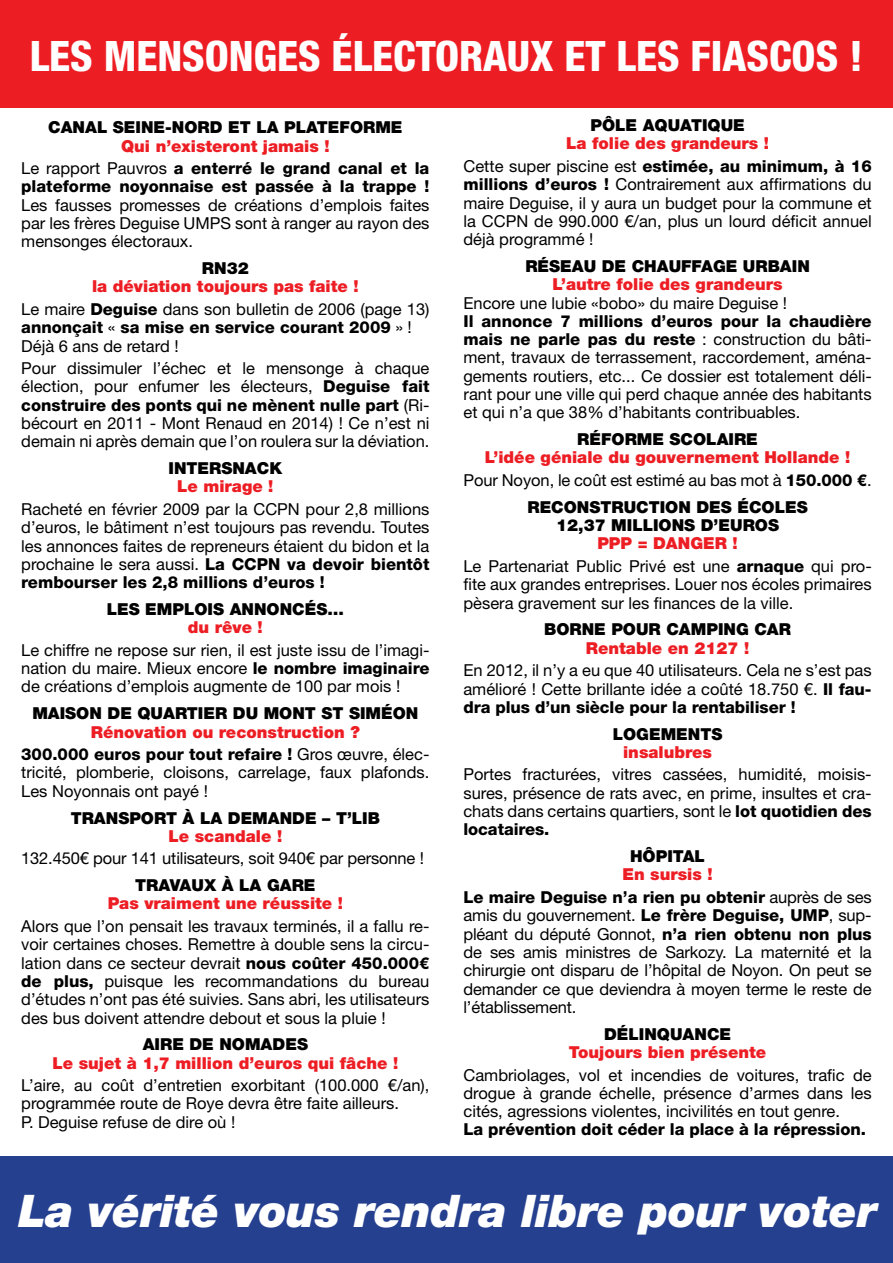
<style>
.page{position:relative;width:893px;height:1263px;background:#fff}
.page>*{position:absolute;margin:0;border:0;box-sizing:border-box;transform-origin:0 0}
.t1{font:italic 900 45px "Helvetica Neue LT";letter-spacing:-.01em;color:#fff}
.t2{font:800 condensed 42px "Helvetica Neue LT";color:#fff}
.t3{font:16.5px/18.3px "Helvetica Neue LT";color:#000;text-align:justify}
.t4{font:800 16.5px/22.5px "Helvetica Neue LT";color:#000;text-align:center}
.t5{font:900 16.5px/18.3px "Helvetica Neue LT";color:#000;text-align:center}
.t6{font:900 16.5px/22.5px "Helvetica Neue LT";color:#ed1d24;text-align:center}
.s1{font-weight:900;color:#ed1d24}
.s2{font-weight:400}
.s3{font-weight:800}
.s4{font-weight:400;color:#000}
.s5{font-weight:800;color:#000}
</style>
<div class="page">
<div style="left:0;top:1157px;width:893px;height:106px;background:#25408f"></div>
<div style="left:0;top:0;width:893px;height:107px;background:#ed1d24"></div>
<h2 class="t2" style="left:30px;top:30px;width:835px">LES MENSONGES ÉLECTORAUX ET LES FIASCOS !</h2>
<p class="t5" style="left:48px;top:118px;width:356px">CANAL SEINE-NORD ET LA PLATEFORME</p>
<p class="t4" style="left:21px;top:134px;width:410px"><span class="s1">Qui n’existeront jamais !<br></span><span class="s2">Le rapport Pauvros</span> a enterré le grand canal et la</p>
<p class="t4" style="left:21px;top:175px;width:410px">plateforme noyonnaise est passée à la trappe !</p>
<p class="t3" style="left:21px;top:195px;width:410px">Les fausses promesses de créations d’emplois faites par les frères Deguise UMPS sont à ranger au rayon des mensonges électoraux.</p>
<p class="t5" style="left:202px;top:259px;width:48px">RN32</p>
<p class="t3" style="left:21px;top:275px;width:410px;line-height:22.5px;text-align:center"><span class="s1">la déviation toujours pas faite !<br></span>Le maire <span class="s3">Deguise</span> dans son bulletin de 2006 (page 13)</p>
<p class="t4" style="left:21px;top:318px;width:392px;line-height:18.3px;text-align:left">annonçait <span class="s2">«</span> sa mise en service courant 2009 <span class="s2">» !<br>Déjà 6 ans de retard !</span></p>
<p class="t3" style="left:21px;top:359px;width:410px">Pour dissimuler l’échec et le mensonge à chaque élection, pour enfumer les électeurs, <span class="s3">Deguise fait construire des ponts qui ne mènent nulle part</span> (Ri&shy;bécourt en 2011 - Mont Renaud en 2014) ! Ce n’est ni demain ni après demain que l’on roulera sur la déviation.</p>
<p class="t5" style="left:169px;top:459px;width:115px">INTERSNACK</p>
<p class="t6" style="left:177px;top:475px;width:98px">Le mirage !</p>
<p class="t3" style="left:21px;top:500px;width:410px">Racheté en février 2009 par la CCPN pour 2,8 millions d’euros, le bâtiment n’est toujours pas revendu. Toutes les annonces faites de repreneurs étaient du bidon et la prochaine le sera aussi. <span class="s3">La CCPN va devoir bientôt rembourser les 2,8 millions d’euros !</span></p>
<p class="t5" style="left:107px;top:600px;width:239px">LES EMPLOIS ANNONCÉS…</p>
<p class="t6" style="left:188px;top:616px;width:76px">du rêve !</p>
<p class="t3" style="left:21px;top:641px;width:410px">Le chiffre ne repose sur rien, il est juste issu de l’imagi&shy;nation du maire. Mieux encore <span class="s3">le nombre imaginaire </span>de créations d’emplois augmente de 100 par mois !</p>
<p class="t5" style="left:32px;top:704px;width:388px">MAISON DE QUARTIER DU MONT ST SIMÉON</p>
<p class="t4" style="left:21px;top:720px;width:410px"><span class="s1">Rénovation ou reconstruction ?<br></span>300.000 euros pour tout refaire ! <span class="s2">Gros œuvre, élec-</span></p>
<p class="t3" style="left:21px;top:763px;width:410px">tricité, plomberie, cloisons, carrelage, faux plafonds.<br>Les Noyonnais ont payé !</p>
<p class="t5" style="left:71px;top:808px;width:311px">TRANSPORT À LA DEMANDE – T’LIB</p>
<p class="t6" style="left:168px;top:825px;width:115px">Le scandale !</p>
<p class="t3" style="left:21px;top:849px;width:404px">132.450€ pour 141 utilisateurs, soit 940€ par personne !</p>
<p class="t5" style="left:135px;top:876px;width:182px">TRAVAUX À LA GARE</p>
<p class="t6" style="left:108px;top:892px;width:237px">Pas vraiment une réussite !</p>
<p class="t3" style="left:21px;top:917px;width:410px">Alors que l’on pensait les travaux terminés, il a fallu re&shy;voir certaines choses. Remettre à double sens la circu&shy;lation dans ce secteur devrait <span class="s3">nous coûter 450.000€ de plus,</span> puisque les recommandations du bureau d’études n’ont pas été suivies. Sans abri, les utilisateurs des bus doivent attendre debout et sous la pluie !</p>
<p class="t5" style="left:143px;top:1035px;width:167px">AIRE DE NOMADES</p>
<p class="t6" style="left:52px;top:1051px;width:347px">Le sujet à 1,7 million d’euros qui fâche !</p>
<p class="t3" style="left:21px;top:1076px;width:410px;text-align:left">L’aire, au coût d’entretien exorbitant (100.000 €/an), programmée route de Roye devra être faite ailleurs.<br>P. Deguise refuse de dire où !</p>
<p class="t5" style="left:590px;top:116px;width:156px">PÔLE AQUATIQUE</p>
<p class="t4" style="left:463px;top:132px;width:410px"><span class="s1">La folie des grandeurs !<br></span><span class="s2">Cette super piscine est</span> estimée, au minimum, à 16</p>
<p class="t3" style="left:463px;top:175px;width:410px"><span class="s3">millions d’euros !</span> Contrairement aux affirmations du maire Deguise, il y aura un budget pour la commune et la CCPN de 990.000 €/an, plus un lourd déficit annuel déjà programmé !</p>
<p class="t5" style="left:525px;top:257px;width:286px">RÉSEAU DE CHAUFFAGE URBAIN</p>
<p class="t6" style="left:553px;top:273px;width:232px">L’autre folie des grandeurs</p>
<p class="t3" style="left:463px;top:293px;width:325px">Encore une lubie «bobo» du maire Deguise !</p>
<p class="t3" style="left:463px;top:312px;width:410px"><span class="s3">Il annonce 7 millions d’euros pour la chaudière mais ne parle pas du reste</span> : construction du bâti&shy;ment, travaux de terrassement, raccordement, aména&shy;gements routiers, etc... Ce dossier est totalement déli&shy;rant pour une ville qui perd chaque année des habitants et qui n’a que 38% d’habitants contribuables.</p>
<p class="t5" style="left:577px;top:430px;width:182px">RÉFORME SCOLAIRE</p>
<p class="t6" style="left:463px;top:446px;width:410px">L’idée géniale du gouvernement Hollande !<br><span class="s4">Pour Noyon, le coût est estimé au bas mot à</span> <span class="s5">150.000 €</span><span class="s4">.</span></p>
<p class="t5" style="left:527px;top:498px;width:282px">RECONSTRUCTION DES ÉCOLES<br>12,37 MILLIONS D’EUROS</p>
<p class="t3" style="left:463px;top:532px;width:410px;line-height:22.5px;text-align:center"><span class="s1">PPP = DANGER !<br></span>Le Partenariat Public Privé est une <span class="s3">arnaque</span> qui pro-</p>
<p class="t3" style="left:463px;top:575px;width:410px">fite aux grandes entreprises. Louer nos écoles primaires pèsera gravement sur les finances de la ville.</p>
<p class="t5" style="left:544px;top:620px;width:248px">BORNE POUR CAMPING CAR</p>
<p class="t6" style="left:586px;top:636px;width:165px">Rentable en 2127 !</p>
<p class="t3" style="left:463px;top:661px;width:410px">En 2012, il n’y a eu que 40 utilisateurs. Cela ne s’est pas amélioré ! Cette brillante idée a coûté 18.750 €. <span class="s3">Il fau&shy;dra plus d’un siècle pour la rentabiliser !</span></p>
<p class="t5" style="left:613px;top:724px;width:111px">LOGEMENTS</p>
<p class="t6" style="left:623px;top:741px;width:90px">insalubres</p>
<p class="t3" style="left:463px;top:765px;width:410px">Portes fracturées, vitres cassées, humidité, moisis&shy;sures, présence de rats avec, en prime, insultes et cra&shy;chats dans certains quartiers, sont le <span class="s3">lot quotidien des locataires.</span></p>
<p class="t5" style="left:630px;top:847px;width:76px">HÔPITAL</p>
<p class="t4" style="left:463px;top:863px;width:410px"><span class="s1">En sursis !<br></span>Le maire Deguise n’a rien pu obtenir <span class="s2">auprès de ses</span></p>
<p class="t3" style="left:463px;top:906px;width:410px">amis du gouvernement. <span class="s3">Le frère Deguise, UMP</span>, sup&shy;pléant du député Gonnot, <span class="s3">n’a rien obtenu non plus </span>de ses amis ministres de Sarkozy. La maternité et la chirurgie ont disparu de l’hôpital de Noyon. On peut se demander ce que deviendra à moyen terme le reste de l’établissement.</p>
<p class="t5" style="left:604px;top:1024px;width:129px">DÉLINQUANCE</p>
<p class="t6" style="left:569px;top:1041px;width:199px">Toujours bien présente</p>
<p class="t3" style="left:463px;top:1065px;width:410px">Cambriolages, vol et incendies de voitures, trafic de drogue à grande échelle, présence d’armes dans les cités, agressions violentes, incivilités en tout genre.</p>
<p class="t4" style="left:463px;top:1118px;width:404px">La prévention doit céder la place à la répression.</p>
<h1 class="t1" style="left:19px;top:1184px;width:860px">La vérité vous rendra libre pour voter</h1>
</div>
